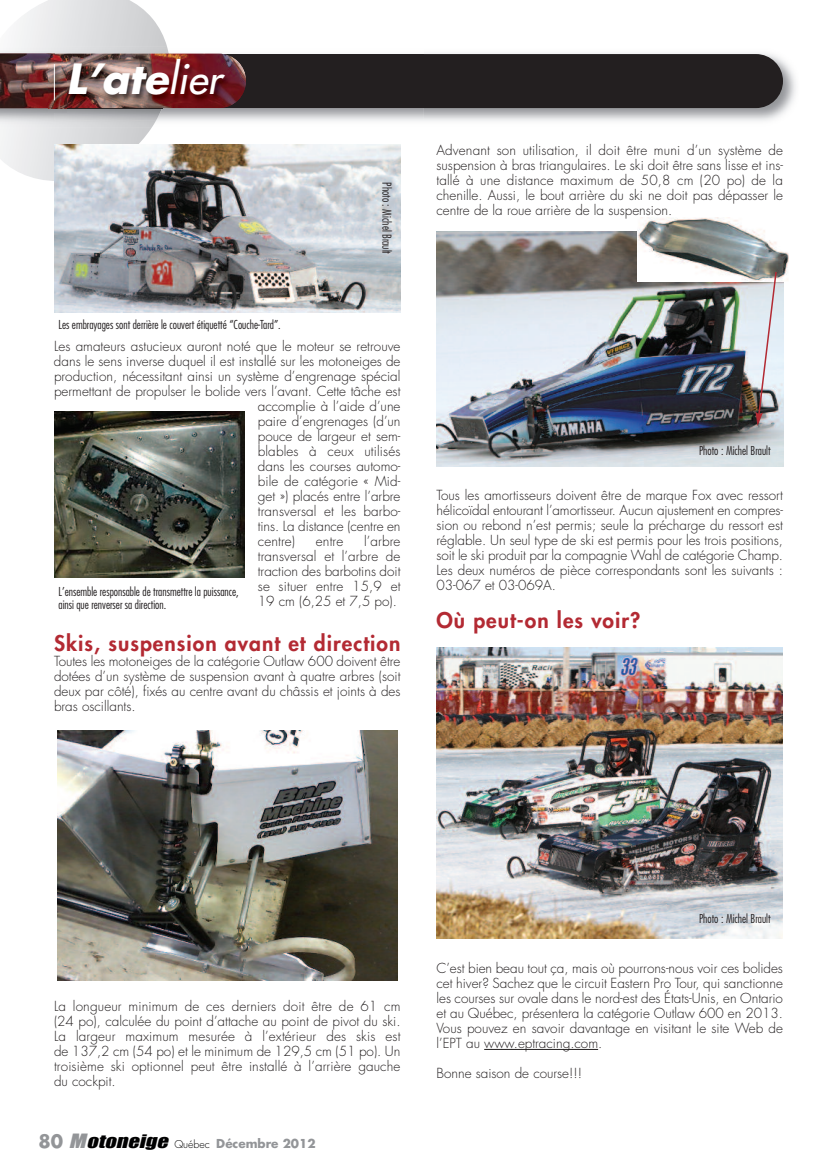
<style>
.page{position:relative;width:837px;height:1175px;background:#fff}
.page>*{position:absolute;margin:0;border:0;box-sizing:border-box;transform-origin:0 0}
.t1{font:italic 700 40.5px "Futura";color:#fff}
.t2{font:800 21px "Futura";letter-spacing:.05em;color:#b32a33}
.t3{font:300 13.5px/15px "Futura";color:#231f20;text-align:justify}
.t4{font:300 condensed 12px/13.5px "Futura";color:#231f20}
.t5{font:700 12px "Futura";color:#939598}
.s1{font-weight:400}
.s2{font-size:18px}
.s3{font-family:"Impact";font-weight:400;font-style:italic;font-size:18.15px}
.s4{font-family:"Impact";font-weight:400;font-style:italic;font-size:17.1px;color:#000001}
.s5{font-weight:300;font-size:10.5px;color:#000001}
</style>
<div class="page">
<img style="left:16px;top:0;width:151px;height:47px">
<img style="left:170px;top:53px;width:626px;height:68px">
<img style="left:0;top:47px;width:170px;height:81px">
<div style="left:246px;top:54px;width:537px;height:54px;background:#231f20"></div>
<img style="left:169px;top:48px;width:255px;height:6px">
<img style="left:162px;top:108px;width:262px;height:12px">
<img style="left:55px;top:112px;width:107px;height:8px">
<img style="left:55px;top:48px;width:114px;height:6px">
<img style="left:0;top:54px;width:246px;height:58px">
<hr style="left:54px;top:64px;width:1px;height:36px;background:#fff">
<hr style="left:484px;top:1049px;width:114px;height:1px;background:#231f20">
<img style="left:54px;top:411px;width:190px;height:167px">
<img style="left:57px;top:730px;width:340px;height:250px">
<img style="left:436px;top:647px;width:347px;height:291px">
<img style="left:436px;top:231px;width:347px;height:235px">
<img style="left:638px;top:218px;width:151px;height:64px">
<svg style="left:755px;top:270px;width:23px;height:156px;background:#c8c5cb"></svg>
<img style="left:54px;top:144px;width:346px;height:169px">
<h1 class="t1" style="left:66px;top:61px;width:165px">L’ate<span class="s1">lier</span></h1>
<p class="t4" style="left:58px;top:319px;width:224px">Les embrayages sont derrière le couvert étiquetté “Couche-Tard”.</p>
<p class="t4" style="left:393px;top:182px;width:73px;rotate:90deg">Photo : Michel Brault</p>
<p class="t3" style="left:54px;top:340px;width:348px">Les amateurs astucieux auront noté que le moteur se retrouve</p>
<p class="t3" style="left:54px;top:355px;width:348px">dans le sens inverse duquel il est installé sur les motoneiges de</p>
<p class="t3" style="left:54px;top:370px;width:348px">production, nécessitant ainsi un système d’engrenage spécial</p>
<p class="t3" style="left:54px;top:385px;width:348px">permettant de propulser le bolide vers l’avant. Cette tâche est</p>
<p class="t3" style="left:258px;top:400px;width:144px">accomplie à l’aide d’une</p>
<p class="t3" style="left:258px;top:415px;width:144px">paire d’engrenages (d’un</p>
<p class="t3" style="left:258px;top:430px;width:144px">pouce de largeur et sem-</p>
<p class="t3" style="left:258px;top:445px;width:144px">blables à ceux utilisés</p>
<p class="t3" style="left:258px;top:460px;width:144px">dans les courses automo-</p>
<p class="t3" style="left:258px;top:475px;width:144px">bile de catégorie « Mid-</p>
<p class="t3" style="left:258px;top:490px;width:144px">get ») placés entre l’arbre</p>
<p class="t3" style="left:258px;top:505px;width:144px">transversal et les barbo-</p>
<p class="t3" style="left:258px;top:520px;width:144px">tins. La distance (centre en</p>
<p class="t3" style="left:258px;top:535px;width:39px">centre)</p>
<p class="t3" style="left:316px;top:535px;width:29px">entre</p>
<p class="t3" style="left:258px;top:535px;width:144px;text-indent:106px">l’arbre transversal et l’arbre de traction des barbotins doit se situer entre 15,9 et 19 cm (6,25 et 7,5 po).</p>
<h2 class="t2" style="left:54px;top:633px;width:348px">Skis, suspension avant et direction</h2>
<p class="t3" style="left:54px;top:655px;width:348px">Toutes les motoneiges de la catégorie Outlaw 600 doivent être dotées d’un système de suspension avant à quatre arbres (soit deux par côté), fixés au centre avant du châssis et joints à des bras oscillants.</p>
<p class="t4" style="left:58px;top:585px;width:182px">L’ensemble responsable de transmettre la puissance, ainsi que renverser sa direction.</p>
<p class="t3" style="left:437px;top:144px;width:348px">Advenant son utilisation, il doit être muni d’un système de suspension à bras triangulaires. Le ski doit être sans lisse et ins&shy;tallé à une distance maximum de 50,8 cm (20 po) de la chenille. Aussi, le bout arrière du ski ne doit pas dépasser le centre de la roue arrière de la suspension.</p>
<p class="t4" style="left:699px;top:444px;width:73px">Photo : Michel Brault</p>
<p class="t3" style="left:437px;top:489px;width:348px">Tous les amortisseurs doivent être de marque Fox avec ressort hélicoïdal entourant l’amortisseur. Aucun ajustement en compres&shy;sion ou rebond n’est permis; seule la précharge du ressort est réglable. Un seul type de ski est permis pour les trois positions, soit le ski produit par la compagnie Wahl de catégorie Champ.<br>Les deux numéros de pièce correspondants sont les suivants :<br>03-067 et 03-069A.</p>
<h2 class="t2" style="left:436px;top:610px;width:206px">Où peut-on les voir?</h2>
<p class="t3" style="left:54px;top:1000px;width:348px">La longueur minimum de ces derniers doit être de 61 cm (24 po), calculée du point d’attache au point de pivot du ski.<br>La largeur maximum mesurée à l’extérieur des skis est de 137,2 cm (54 po) et le minimum de 129,5 cm (51 po). Un troisième ski optionnel peut être installé à l’arrière gauche du cockpit.</p>
<p class="t5" style="left:39px;top:1138px;width:279px"><span class="s2">80</span> <span class="s3">M</span><span class="s4">otoneige</span> <span class="s5">Québec</span> Décembre 2012</p>
<p class="t4" style="left:699px;top:912px;width:73px">Photo : Michel Brault</p>
<p class="t3" style="left:436px;top:961px;width:348px">C’est bien beau tout ça, mais où pourrons-nous voir ces bolides cet hiver? Sachez que le circuit Eastern Pro Tour, qui sanctionne les courses sur ovale dans le nord-est des États-Unis, en Ontario et au Québec, présentera la catégorie Outlaw 600 en 2013.<br>Vous pouvez en savoir davantage en visitant le site Web de l’EPT au www.eptracing.com.</p>
<p class="t3" style="left:436px;top:1066px;width:147px">Bonne saison de course!!!</p>
</div>
